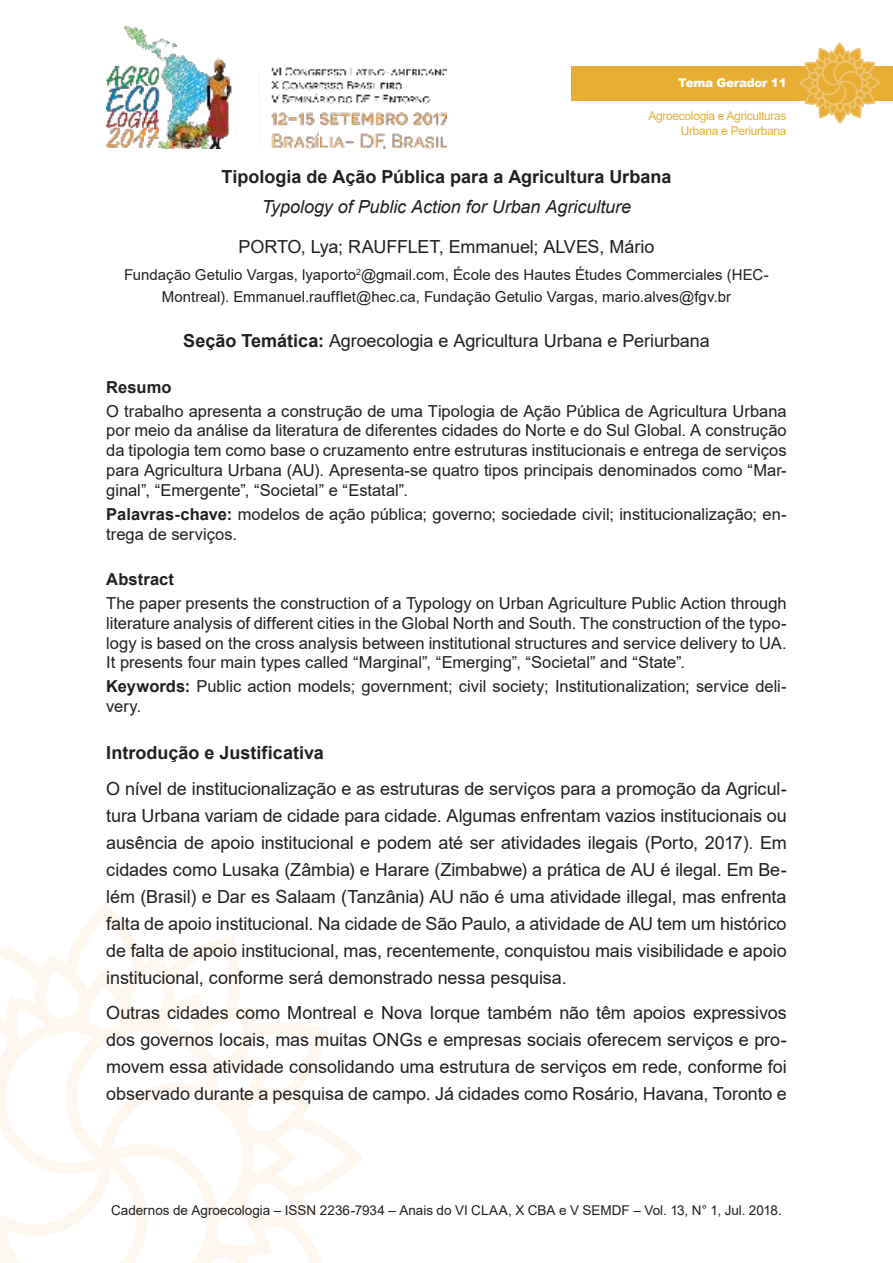
<style>
.page{position:relative;width:893px;height:1263px;background:#fff}
.page>*{position:absolute;margin:0;border:0;box-sizing:border-box;transform-origin:0 0}
.t1{font:18px/27px "Arial";letter-spacing:-.005em;color:#221f1f;text-align:justify}
.t2{font:700 18px "Arial";color:#221f1f}
.t3{font:italic 18px "Arial";letter-spacing:-.005em;color:#221f1f}
.t4{font:16.5px/19.8px "Arial";color:#221f1f;text-align:justify}
.t5{font:700 16.5px "Arial";letter-spacing:.005em;color:#221f1f}
.t6{font:15px/22.5px "Arial";color:#221f1f;text-align:center}
.t7{font:13.5px "Arial";color:#221f1f}
.t8{font:12px/14.4px "Arial";letter-spacing:-.025em;color:#e7ae33;text-align:right}
.t9{font:900 12px "Arial";letter-spacing:-.025em;color:#fff}
.s1{font-weight:700}
</style>
<div class="page">
<img style="left:106px;top:25px;width:340px;height:124px">
<svg style="left:0;top:910px;width:363px;height:353px"></svg>
<div style="left:571px;top:66px;width:322px;height:34px;background:#e7ae33"></div>
<svg style="left:798px;top:43px;width:83px;height:81px"></svg>
<p class="t9" style="left:678px;top:76px;width:110px">Tema Gerador 11</p>
<p class="t8" style="left:648px;top:110px;width:140px">Agroecologia e Agriculturas<br>Urbana e Periurbana</p>
<p class="t2" style="left:221px;top:170px;width:451px">Tipologia de Ação Pública para a Agricultura Urbana</p>
<p class="t3" style="left:262px;top:200px;width:371px">Typology of Public Action for Urban Agriculture</p>
<p class="t1" style="left:238px;top:235px;width:418px">PORTO, Lya; RAUFFLET, Emmanuel; ALVES, Mário</p>
<p class="t6" style="left:124px;top:264px;width:646px">Fundação Getulio Vargas, lyaporto<sup>2</sup>@gmail.com, École des Hautes Études Commerciales (HEC-<br>Montreal). Emmanuel.raufflet@hec.ca, Fundação Getulio Vargas, mario.alves@fgv.br</p>
<p class="t1" style="left:183px;top:329px;width:528px"><span class="s1">Seção Temática:</span> Agroecologia e Agricultura Urbana e Periurbana</p>
<p class="t5" style="left:106px;top:380px;width:67px">Resumo</p>
<p class="t4" style="left:106px;top:402px;width:682px">O trabalho apresenta a construção de uma Tipologia de Ação Pública de Agricultura Urbana por meio da análise da literatura de diferentes cidades do Norte e do Sul Global. A construção da tipologia tem como base o cruzamento entre estruturas institucionais e entrega de serviços para Agricultura Urbana (AU). Apresenta-se quatro tipos principais denominados como “Mar&shy;ginal”, “Emergente”, “Societal” e “Estatal”.</p>
<p class="t4" style="left:106px;top:506px;width:682px"><span class="s1">Palavras-chave:</span> modelos de ação pública; governo; sociedade civil; institucionalização; en&shy;trega de serviços.</p>
<p class="t5" style="left:106px;top:573px;width:69px">Abstract</p>
<p class="t4" style="left:106px;top:595px;width:682px">The paper presents the construction of a Typology on Urban Agriculture Public Action through literature analysis of different cities in the Global North and South. The construction of the typo&shy;logy is based on the cross analysis between institutional structures and service delivery to UA.<br>It presents four main types called “Marginal”, “Emerging”, “Societal” and “State”.</p>
<p class="t4" style="left:106px;top:678px;width:682px"><span class="s1">Keywords:</span> Public action models; government; civil society; Institutionalization; service deli&shy;very.</p>
<p class="t2" style="left:106px;top:746px;width:219px">Introdução e Justificativa</p>
<p class="t1" style="left:106px;top:777px;width:682px">O nível de institucionalização e as estruturas de serviços para a promoção da Agricul&shy;tura Urbana variam de cidade para cidade. Algumas enfrentam vazios institucionais ou ausência de apoio institucional e podem até ser atividades ilegais (Porto, 2017). Em cidades como Lusaka (Zâmbia) e Harare (Zimbabwe) a prática de AU é ilegal. Em Be&shy;lém (Brasil) e Dar es Salaam (Tanzânia) AU não é uma atividade illegal, mas enfrenta falta de apoio institucional. Na cidade de São Paulo, a atividade de AU tem um histórico de falta de apoio institucional, mas, recentemente, conquistou mais visibilidade e apoio institucional, conforme será demonstrado nessa pesquisa.</p>
<p class="t1" style="left:106px;top:1001px;width:682px">Outras cidades como Montreal e Nova Iorque também não têm apoios expressivos dos governos locais, mas muitas ONGs e empresas sociais oferecem serviços e pro&shy;movem essa atividade consolidando uma estrutura de serviços em rede, conforme foi observado durante a pesquisa de campo. Já cidades como Rosário, Havana, Toronto e</p>
<p class="t7" style="left:111px;top:1205px;width:672px">Cadernos de Agroecologia – ISSN 2236-7934 – Anais do VI CLAA, X CBA e V SEMDF – Vol. 13, N° 1, Jul. 2018.</p>
</div>
